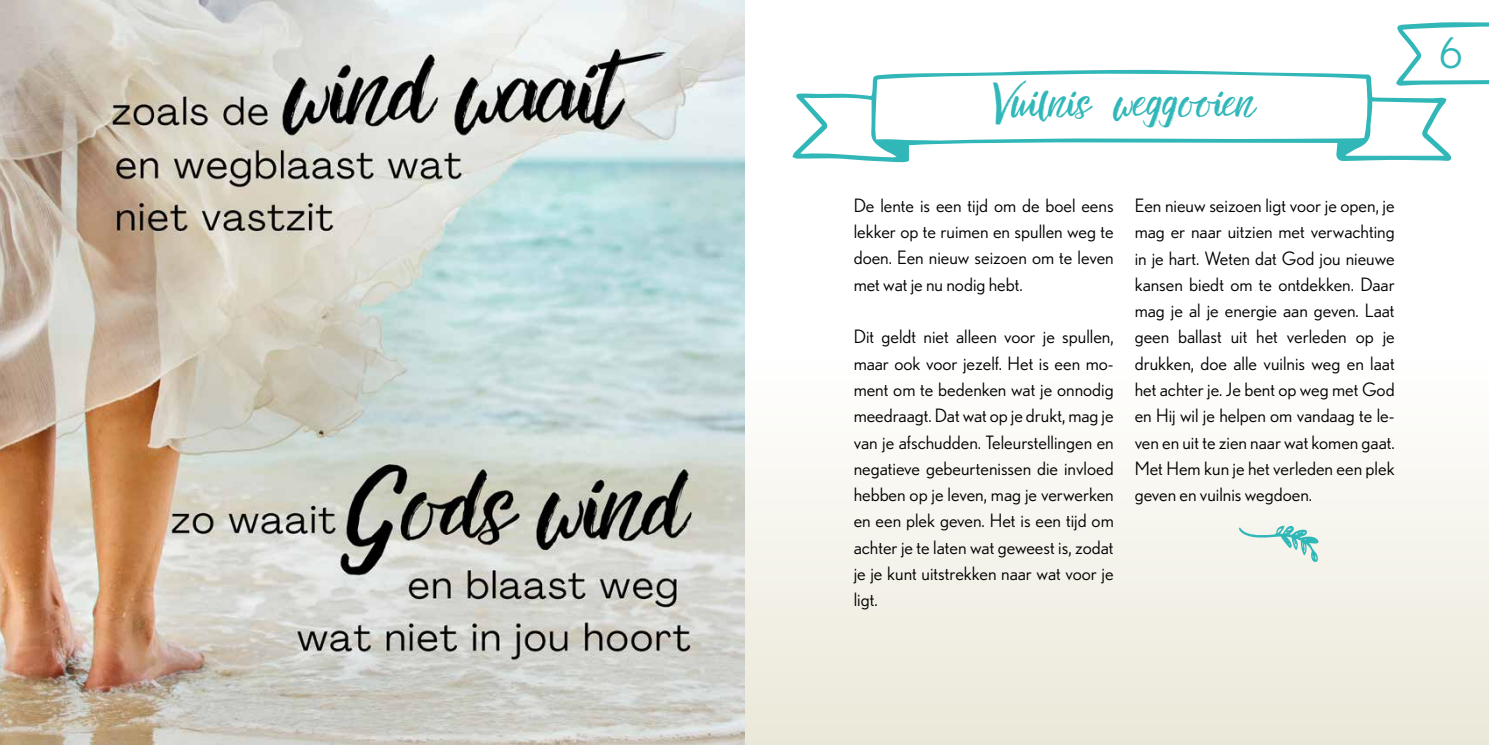
<style>
.page{position:relative;width:1489px;height:745px;background:#fff}
.page>*{position:absolute;margin:0;border:0;box-sizing:border-box;transform-origin:0 0}
.t1{font:42px "Nobel";color:#32b7b9}
.t2{font:36.75px "Rebel";color:#32b7b9}
.t3{font:18.38px/26.2px "Nobel";color:#000;text-align:justify}
</style>
<div class="page">
<div style="left:744px;top:0;width:744px;height:744px;background:linear-gradient(to bottom,#fff,#f0ede1)"></div>
<svg style="left:792px;top:69px;width:659px;height:93px"></svg>
<svg style="left:1395px;top:22px;width:93px;height:64px"></svg>
<svg style="left:1237px;top:525px;width:81px;height:38px;background:#cce7e1"></svg>
<img style="left:0;top:0;width:744px;height:744px">
<h2 class="t2" style="left:992px;top:75px;width:264px">Vuilnis weggooien</h2>
<p class="t3" style="left:853px;top:192px;width:261px">De lente is een tijd om de boel eens lekker op te ruimen en spullen weg te doen. Een nieuw seizoen om te leven met wat je nu nodig hebt.</p>
<p class="t3" style="left:853px;top:323px;width:261px">Dit geldt niet alleen voor je spullen, maar ook voor jezelf. Het is een mo&shy;ment om te bedenken wat je onnodig meedraagt. Dat wat op je drukt, mag je van je afschudden. Teleurstellingen en negatieve gebeurtenissen die invloed hebben op je leven, mag je verwerken en een plek geven. Het is een tijd om achter je te laten wat geweest is, zodat je je kunt uitstrekken naar wat voor je ligt.</p>
<p class="t3" style="left:1134px;top:192px;width:261px">Een nieuw seizoen ligt voor je open, je mag er naar uitzien met verwachting in je hart. Weten dat God jou nieuwe kansen biedt om te ontdekken. Daar mag je al je energie aan geven. Laat geen ballast uit het verleden op je drukken, doe alle vuilnis weg en laat het achter je. Je bent op weg met God en Hij wil je helpen om vandaag te le&shy;ven en uit te zien naar wat komen gaat.<br>Met Hem kun je het verleden een plek geven en vuilnis wegdoen.</p>
<h1 class="t1" style="left:1438px;top:29px;width:25px">6</h1>
</div>
